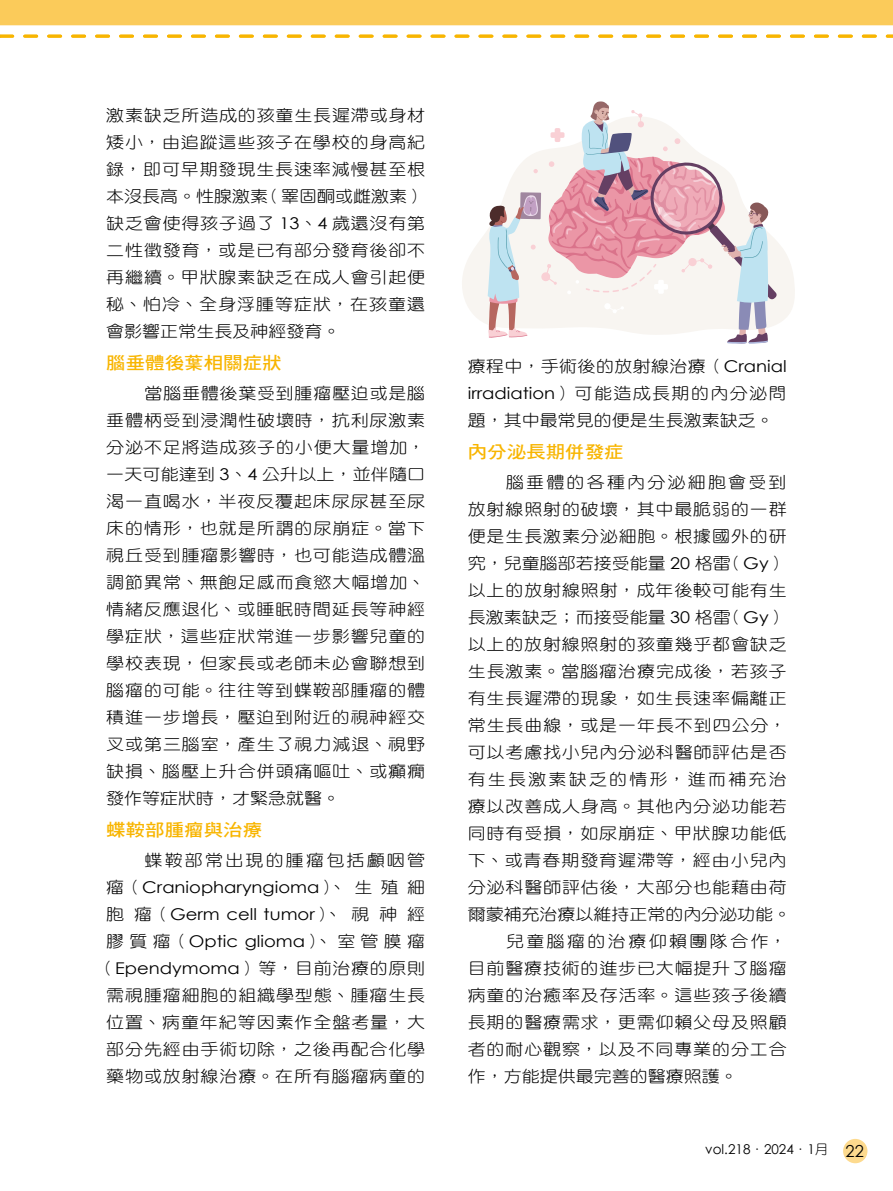
<style>
.page{position:relative;width:893px;height:1191px;background:#fff}
.page>*{position:absolute;margin:0;border:0;box-sizing:border-box;transform-origin:0 0}
.t1{font:17.55px "DF Hei Std W7";color:#f8b500;scale:1.11 1}
.t2{font:16.2px/27px "DF Yuan Std W3";letter-spacing:.05em;color:#000;text-align:justify;scale:1.11 1}
.t3{font:16.2px "DF Yuan Std W3";color:#000;scale:1.11 1}
.t4{font:16.2px/27px "Century Gothic";color:#000;text-align:justify;scale:1.11 1}
.t5{font:16.2px "DF Yuan Std W3";letter-spacing:.12em;color:#000;scale:1.11 1}
.t6{font:16.2px "DF Yuan Std W3";letter-spacing:.125em;color:#000;scale:1.11 1}
.t7{font:16.2px "DF Yuan Std W3";letter-spacing:.135em;color:#000;scale:1.11 1}
.t8{font:13.5px "Century Gothic";color:#000}
.s1{font-family:"Century Gothic"}
.s2{font-family:"DF Yuan Std W3"}
.s3{font-size:16.5px}
</style>
<div class="page">
<svg style="left:0;top:0;width:893px;height:35px;fill:#fbcb5a"></svg>
<svg style="left:462px;top:230px;width:333px;height:94px;fill:#f8f5f1"></svg>
<svg style="left:488px;top:101px;width:289px;height:243px"></svg>
<div style="left:843px;top:1138px;width:24px;height:25px;background:#fdda8e;border-radius:50%"></div>
<svg style="left:0;top:35px;width:893px;height:3px"></svg>
<p class="t2" style="left:106px;top:101px;width:289px">激素缺乏所造成的孩童生長遲滯或身材矮小，由追蹤這些孩子在學校的身高紀錄，即可早期發現生長速率減慢甚至根本沒長高。性腺激素（睪固酮或雌激素）缺乏會使得孩子過了 <span class="s1">13</span>、<span class="s1">4</span> 歲還沒有第二性徵發育，或是已有部分發育後卻不再繼續。甲狀腺素缺乏在成人會引起便秘、怕冷、全身浮腫等症狀，在孩童還會影響正常生長及神經發育。</p>
<p class="t1" style="left:106px;top:353px;width:160px">腦垂體後葉相關症狀</p>
<p class="t2" style="left:106px;top:379px;width:289px;text-indent:38px">當腦垂體後葉受到腫瘤壓迫或是腦垂體柄受到浸潤性破壞時，抗利尿激素分泌不足將造成孩子的小便大量增加，一天可能達到 <span class="s1">3</span>、<span class="s1">4</span> 公升以上，並伴隨口渴一直喝水，半夜反覆起床尿尿甚至尿床的情形，也就是所謂的尿崩症。當下視丘受到腫瘤影響時，也可能造成體溫調節異常、無飽足感而食慾大幅增加、情緒反應退化、或睡眠時間延長等神經學症狀，這些症狀常進一步影響兒童的學校表現，但家長或老師未必會聯想到腦瘤的可能。往往等到蝶鞍部腫瘤的體積進一步增長，壓迫到附近的視神經交叉或第三腦室，產生了視力減退、視野缺損、腦壓上升合併頭痛嘔吐、或癲癇發作等症狀時，才緊急就醫。</p>
<p class="t1" style="left:106px;top:820px;width:142px">蝶鞍部腫瘤與治療</p>
<p class="t5" style="left:145px;top:851px;width:254px">蝶鞍部常出現的腫瘤包括顱咽管</p>
<p class="t4" style="left:106px;top:873px;width:289px"><span class="s2">瘤（</span>Craniopharyngioma<span class="s2">）、生殖細胞瘤（</span>Germ cell tumor<span class="s2">）、視神經膠質瘤（</span>Optic glioma<span class="s2">）、室管膜瘤</span></p>
<p class="t2" style="left:97px;top:954px;width:297px;text-align:center">（<span class="s1">Ependymoma</span>）等，目前治療的原則需視腫瘤細胞的組織學型態、腫瘤生長位置、病童年紀等因素作全盤考量，大部分先經由手術切除，之後再配合化學藥物或放射線治療。在所有腦瘤病童的</p>
<p class="t2" style="left:468px;top:352px;width:289px">療程中，手術後的放射線治療（<span class="s1">Cranial irradiation</span>）可能造成長期的內分泌問題，其中最常見的便是生長激素缺乏。</p>
<p class="t1" style="left:468px;top:442px;width:142px">內分泌長期併發症</p>
<p class="t5" style="left:506px;top:473px;width:254px">腦垂體的各種內分泌細胞會受到</p>
<p class="t2" style="left:468px;top:495px;width:289px">放射線照射的破壞，其中最脆弱的一群</p>
<p class="t2" style="left:468px;top:522px;width:289px">便是生長激素分泌細胞。根據國外的研</p>
<p class="t3" style="left:468px;top:554px;width:289px">究，兒童腦部若接受能量 <span class="s1">20</span> 格雷（<span class="s1">Gy</span>）</p>
<p class="t2" style="left:468px;top:576px;width:289px">以上的放射線照射，成年後較可能有生</p>
<p class="t3" style="left:468px;top:608px;width:289px">長激素缺乏；而接受能量 <span class="s1">30</span> 格雷（<span class="s1">Gy</span>）</p>
<p class="t2" style="left:468px;top:630px;width:289px">以上的放射線照射的孩童幾乎都會缺乏</p>
<p class="t2" style="left:468px;top:657px;width:289px">生長激素。當腦瘤治療完成後，若孩子</p>
<p class="t2" style="left:468px;top:684px;width:289px">有生長遲滯的現象，如生長速率偏離正</p>
<p class="t2" style="left:468px;top:711px;width:289px">常生長曲線，或是一年長不到四公分，</p>
<p class="t2" style="left:468px;top:738px;width:289px">可以考慮找小兒內分泌科醫師評估是否</p>
<p class="t6" style="left:468px;top:770px;width:289px">有生長激素缺乏的情形，進而補充治</p>
<p class="t2" style="left:468px;top:792px;width:289px">療以改善成人身高。其他內分泌功能若</p>
<p class="t2" style="left:468px;top:819px;width:289px">同時有受損，如尿崩症、甲狀腺功能低</p>
<p class="t2" style="left:468px;top:846px;width:289px">下、或青春期發育遲滯等，經由小兒內</p>
<p class="t2" style="left:468px;top:873px;width:289px">分泌科醫師評估後，大部分也能藉由荷</p>
<p class="t3" style="left:468px;top:905px;width:293px">爾蒙補充治療以維持正常的內分泌功能。</p>
<p class="t7" style="left:506px;top:932px;width:254px">兒童腦瘤的治療仰賴團隊合作，</p>
<p class="t2" style="left:468px;top:954px;width:289px">目前醫療技術的進步已大幅提升了腦瘤</p>
<p class="t2" style="left:468px;top:981px;width:289px">病童的治癒率及存活率。這些孩子後續</p>
<p class="t2" style="left:468px;top:1008px;width:289px">長期的醫療需求，更需仰賴父母及照顧</p>
<p class="t2" style="left:468px;top:1035px;width:289px">者的耐心觀察，以及不同專業的分工合</p>
<p class="t3" style="left:468px;top:1067px;width:245px">作，方能提供最完善的醫療照護。</p>
<p class="t8" style="left:705px;top:1139px;width:160px">vol.218<span class="s2">．</span>2024<span class="s2">．</span>1<span class="s2">月</span> <span class="s3">22</span></p>
</div>
